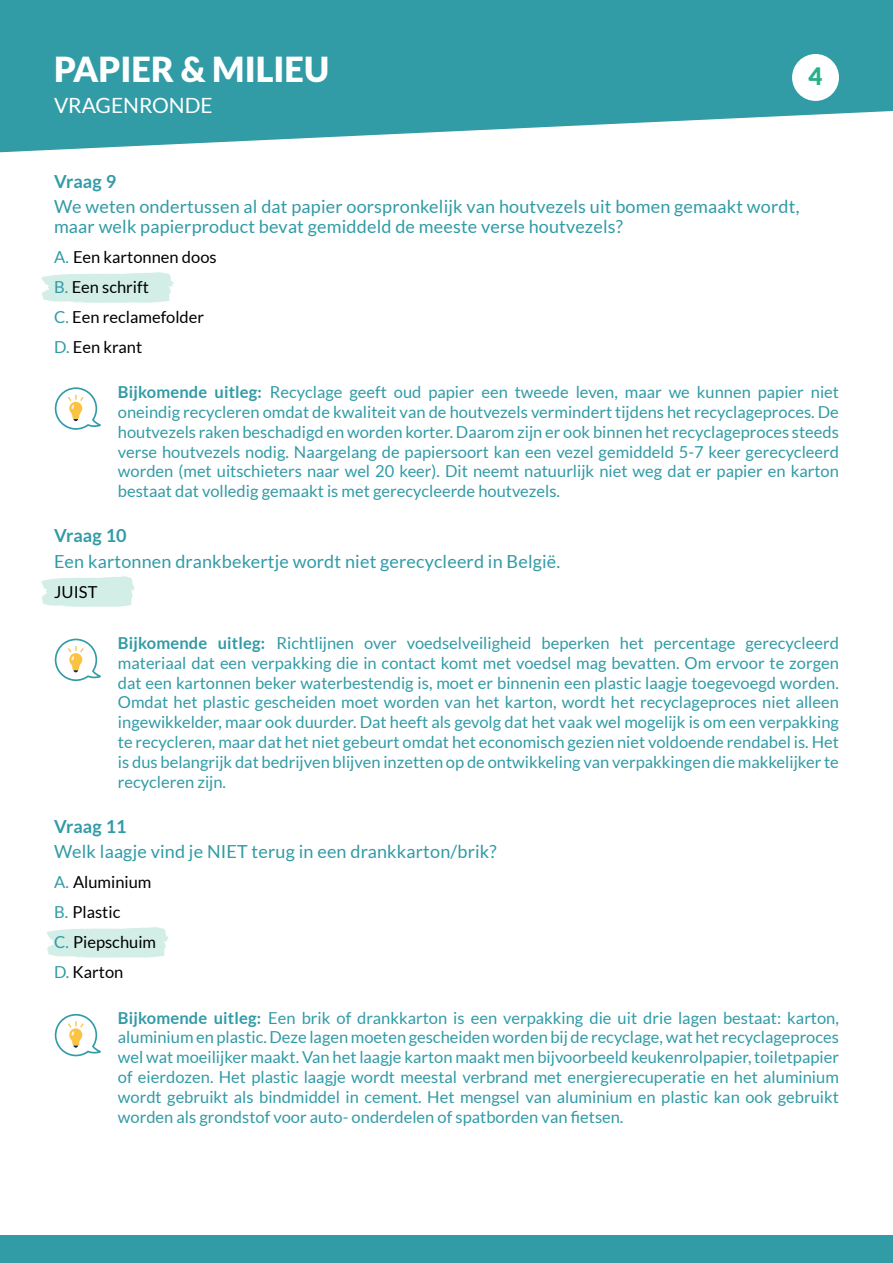
<style>
.page{position:relative;width:893px;height:1263px;background:#fff}
.page>*{position:absolute;margin:0;border:0;box-sizing:border-box;transform-origin:0 0}
.t1{font:900 34.5px "Lato";color:#fff}
.t2{font:900 24px "Lato";color:#29af8a}
.t3{font:21px "Lato";color:#fff}
.t4{font:18px/19.5px "Lato";letter-spacing:.01em;color:#319ba6}
.t5{font:700 18px "Lato";letter-spacing:.01em;color:#319ba6}
.t6{font:16.5px/19.8px "Lato";color:#319ba6;text-align:justify}
.t7{font:16.5px/30px "Lato";color:#000}
.s1{color:#319ba6}
.s2{font-weight:700}
</style>
<div class="page">
<svg style="left:0;top:0;width:893px;height:153px;background:#4ea9b2"></svg>
<div style="left:0;top:1235px;width:893px;height:28px;background:#319ba6"></div>
<div style="left:792px;top:54px;width:47px;height:47px;background:#fff;border-radius:50%"></div>
<svg style="left:47px;top:927px;width:122px;height:31px;background:#d7f0e9"></svg>
<svg style="left:41px;top:576px;width:94px;height:31px;background:#d8f0e9"></svg>
<svg style="left:41px;top:272px;width:133px;height:31px;background:#d7f0e9"></svg>
<svg style="left:55px;top:387px;width:46px;height:43px"></svg>
<svg style="left:55px;top:638px;width:46px;height:43px"></svg>
<svg style="left:55px;top:1013px;width:46px;height:44px"></svg>
<h1 class="t1" style="left:54px;top:49px;width:277px">PAPIER &amp; MILIEU</h1>
<h2 class="t2" style="left:808px;top:62px;width:15px">4</h2>
<p class="t3" style="left:54px;top:94px;width:160px">VRAGENRONDE</p>
<p class="t5" style="left:54px;top:171px;width:64px">Vraag 9</p>
<p class="t4" style="left:54px;top:197px;width:747px">We weten ondertussen al dat papier oorspronkelijk van houtvezels uit bomen gemaakt wordt, maar welk papierproduct bevat gemiddeld de meeste verse houtvezels?</p>
<p class="t7" style="left:54px;top:242px;width:164px"><span class="s1">A.</span> Een kartonnen doos<br><span class="s1">B.</span> Een schrift<br><span class="s1">C.</span> Een reclamefolder<br><span class="s1">D.</span> Een krant</p>
<p class="t6" style="left:118px;top:382px;width:723px"><span class="s2">Bijkomende uitleg:</span> Recyclage geeft oud papier een tweede leven, maar we kunnen papier niet oneindig recycleren omdat de kwaliteit van de houtvezels vermindert tijdens het recyclageproces. De houtvezels raken beschadigd en worden korter. Daarom zijn er ook binnen het recyclageproces steeds verse houtvezels nodig. Naargelang de papiersoort kan een vezel gemiddeld 5-7 keer gerecycleerd worden (met uitschieters naar wel 20 keer). Dit neemt natuurlijk niet weg dat er papier en karton bestaat dat volledig gemaakt is met gerecycleerde houtvezels.</p>
<p class="t5" style="left:54px;top:525px;width:74px">Vraag 10</p>
<p class="t4" style="left:54px;top:551px;width:508px">Een kartonnen drankbekertje wordt niet gerecycleerd in België.</p>
<p class="t7" style="left:54px;top:577px;width:45px">JUIST</p>
<p class="t6" style="left:118px;top:633px;width:723px"><span class="s2">Bijkomende uitleg:</span> Richtlijnen over voedselveiligheid beperken het percentage gerecycleerd materiaal dat een verpakking die in contact komt met voedsel mag bevatten. Om ervoor te zorgen dat een kartonnen beker waterbestendig is, moet er binnenin een plastic laagje toegevoegd worden.<br>Omdat het plastic gescheiden moet worden van het karton, wordt het recyclageproces niet alleen ingewikkelder, maar ook duurder. Dat heeft als gevolg dat het vaak wel mogelijk is om een verpakking te recycleren, maar dat het niet gebeurt omdat het economisch gezien niet voldoende rendabel is. Het is dus belangrijk dat bedrijven blijven inzetten op de ontwikkeling van verpakkingen die makkelijker te recycleren zijn.</p>
<p class="t5" style="left:54px;top:816px;width:74px">Vraag 11</p>
<p class="t4" style="left:54px;top:842px;width:444px">Welk laagje vind je NIET terug in een drankkarton/brik?</p>
<p class="t7" style="left:54px;top:867px;width:104px"><span class="s1">A.</span> Aluminium<br><span class="s1">B.</span> Plastic<br><span class="s1">C.</span> Piepschuim<br><span class="s1">D.</span> Karton</p>
<p class="t6" style="left:118px;top:1008px;width:723px"><span class="s2">Bijkomende uitleg:</span> Een brik of drankkarton is een verpakking die uit drie lagen bestaat: karton, aluminium en plastic. Deze lagen moeten gescheiden worden bij de recyclage, wat het recyclageproces wel wat moeilijker maakt. Van het laagje karton maakt men bijvoorbeeld keukenrolpapier, toiletpapier of eierdozen. Het plastic laagje wordt meestal verbrand met energierecuperatie en het aluminium wordt gebruikt als bindmiddel in cement. Het mengsel van aluminium en plastic kan ook gebruikt worden als grondstof voor auto- onderdelen of spatborden van fietsen.</p>
</div>
